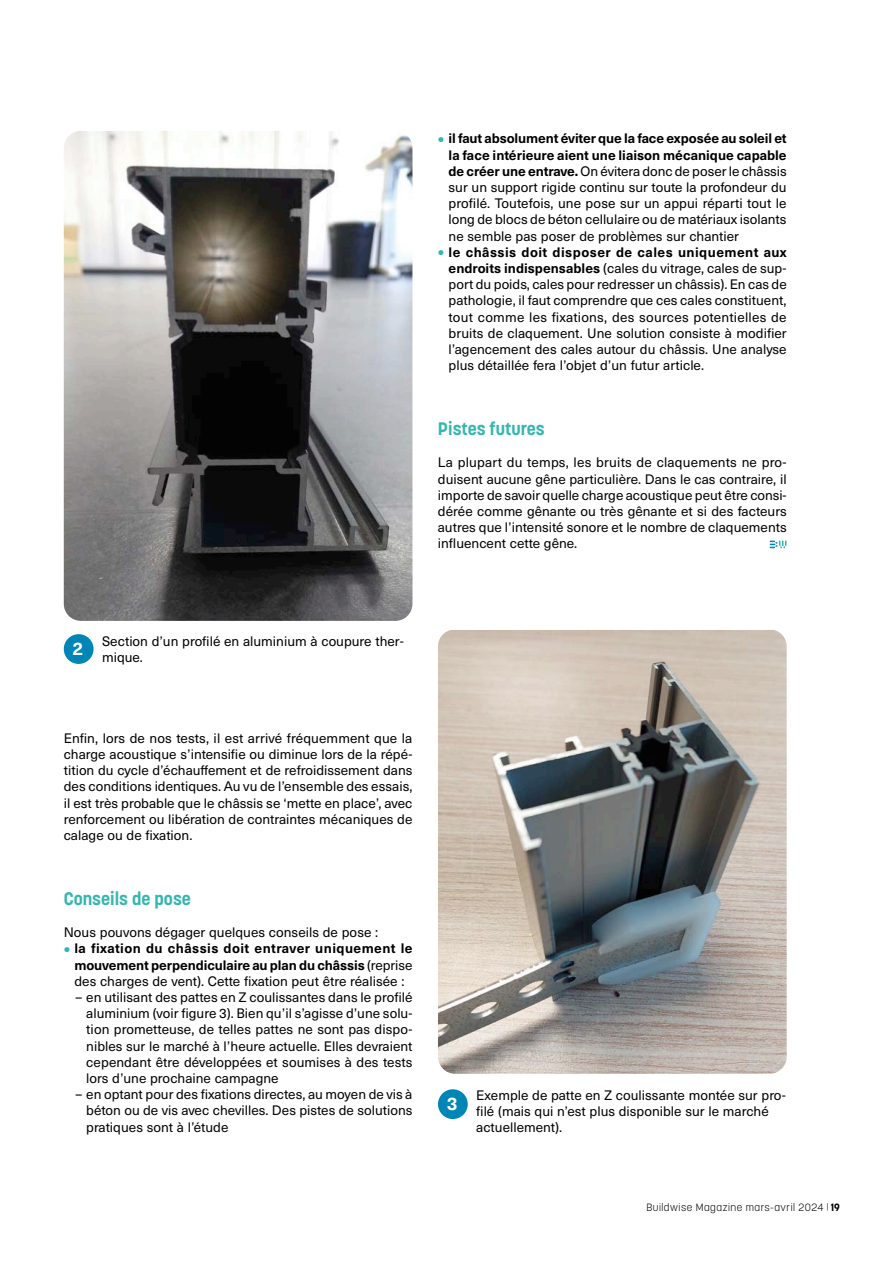
<style>
.page{position:relative;width:893px;height:1263px;background:#fff}
.page>*{position:absolute;margin:0;border:0;box-sizing:border-box;transform-origin:0 0}
.Title_Green{font:700 18px "Korolev";color:#36b6b0}
.t1{font:700 18px "Neue Haas Unica W1 G";color:#fff}
.Body_text{font:13.5px/16.2px "Neue Haas Unica W1 G";color:#000;text-align:justify}
.Number_Text{font:13.5px/16.2px "Neue Haas Unica W1 G";color:#000}
.t2{font:700 13.5px/16.2px "Neue Haas Unica W1 G";letter-spacing:-.01em;color:#000;text-align:justify}
.t3{font:300 10.5px "Korolev";letter-spacing:.05em;color:#000}
.s1{font-weight:700;font-size:18px;color:#36b6b0}
.s2{font-weight:700}
.s3{font-size:18px;color:#36b6b0}
.s4{font-weight:400}
.s5{font-size:9.15px}
</style>
<div class="page">
<div style="left:64px;top:634px;width:30px;height:30px;background:#0086b6;border-radius:50%"></div>
<div style="left:438px;top:1089px;width:30px;height:30px;background:#0086b6;border-radius:50%"></div>
<img style="left:64px;top:131px;width:348px;height:490px">
<img style="left:438px;top:630px;width:349px;height:444px">
<svg style="left:770px;top:541px;width:16px;height:7px"></svg>
<p class="Body_text" style="left:449px;top:130px;width:340px;text-indent:-11px"><span class="s1">•</span> <span class="s2">il faut absolument éviter que la face exposée au soleil et la face intérieure aient une liaison mécanique capable de créer une entrave.</span> On évitera donc de poser le châssis sur un support rigide continu sur toute la profondeur du profilé. Toutefois, une pose sur un appui réparti tout le long de blocs de béton cellulaire ou de matériaux isolants ne semble pas poser de problèmes sur chantier</p>
<p class="Body_text" style="left:449px;top:243px;width:340px;text-indent:-11px"><span class="s1">•</span> <span class="s2">le châssis doit disposer de cales uniquement aux endroits indispensables</span> (cales du vitrage, cales de sup&shy;port du poids, cales pour redresser un châssis). En cas de pathologie, il faut comprendre que ces cales constituent, tout comme les fixations, des sources potentielles de bruits de claquement. Une solution consiste à modifier l’agencement des cales autour du châssis. Une analyse plus détaillée fera l’objet d’un futur article.</p>
<p class="Title_Green" style="left:438px;top:417px;width:108px">Pistes futures</p>
<p class="Body_text" style="left:438px;top:454px;width:350px">La plupart du temps, les bruits de claquements ne pro&shy;duisent aucune gêne particulière. Dans le cas contraire, il importe de savoir quelle charge acoustique peut être consi&shy;dérée comme gênante ou très gênante et si des facteurs autres que l’intensité sonore et le nombre de claquements influencent cette gêne.</p>
<p class="t1" style="left:73px;top:635px;width:12px">2</p>
<p class="Number_Text" style="left:102px;top:632px;width:303px">Section d’un profilé en aluminium à coupure ther&shy;mique.</p>
<p class="Body_text" style="left:64px;top:729px;width:350px">Enfin, lors de nos tests, il est arrivé fréquemment que la charge acoustique s’intensifie ou diminue lors de la répé&shy;tition du cycle d’échauffement et de refroidissement dans des conditions identiques. Au vu de l’ensemble des essais, il est très probable que le châssis se ‘mette en place’, avec renforcement ou libération de contraintes mécaniques de calage ou de fixation.</p>
<p class="Title_Green" style="left:64px;top:887px;width:129px">Conseils de pose</p>
<p class="Body_text" style="left:64px;top:924px;width:316px">Nous pouvons dégager quelques conseils de pose :</p>
<p class="t2" style="left:74px;top:940px;width:340px;text-indent:-11px"><span class="s3">•</span> la fixation du châssis doit entraver uniquement le mouvement perpendiculaire au plan du châssis <span class="s4">(reprise des charges de vent). Cette fixation peut être réalisée :</span></p>
<p class="Body_text" style="left:86px;top:988px;width:328px;text-indent:-11px">– en utilisant des pattes en Z coulissantes dans le profilé aluminium (voir figure 3). Bien qu’il s’agisse d’une solu&shy;tion prometteuse, de telles pattes ne sont pas dispo&shy;nibles sur le marché à l’heure actuelle. Elles devraient cependant être développées et soumises à des tests lors d’une prochaine campagne</p>
<p class="Body_text" style="left:86px;top:1086px;width:328px;text-indent:-11px">– en optant pour des fixations directes, au moyen de vis à béton ou de vis avec chevilles. Des pistes de solutions pratiques sont à l’étude</p>
<p class="t1" style="left:447px;top:1090px;width:12px">3</p>
<p class="Number_Text" style="left:476px;top:1086px;width:311px">Exemple de patte en Z coulissante montée sur pro&shy;filé (mais qui n’est plus disponible sur le marché actuellement).</p>
<p class="t3" style="left:646px;top:1200px;width:195px">Buildwise Magazine mars-avril 2024 <span class="s5">|</span> <span class="s2">19</span></p>
</div>
